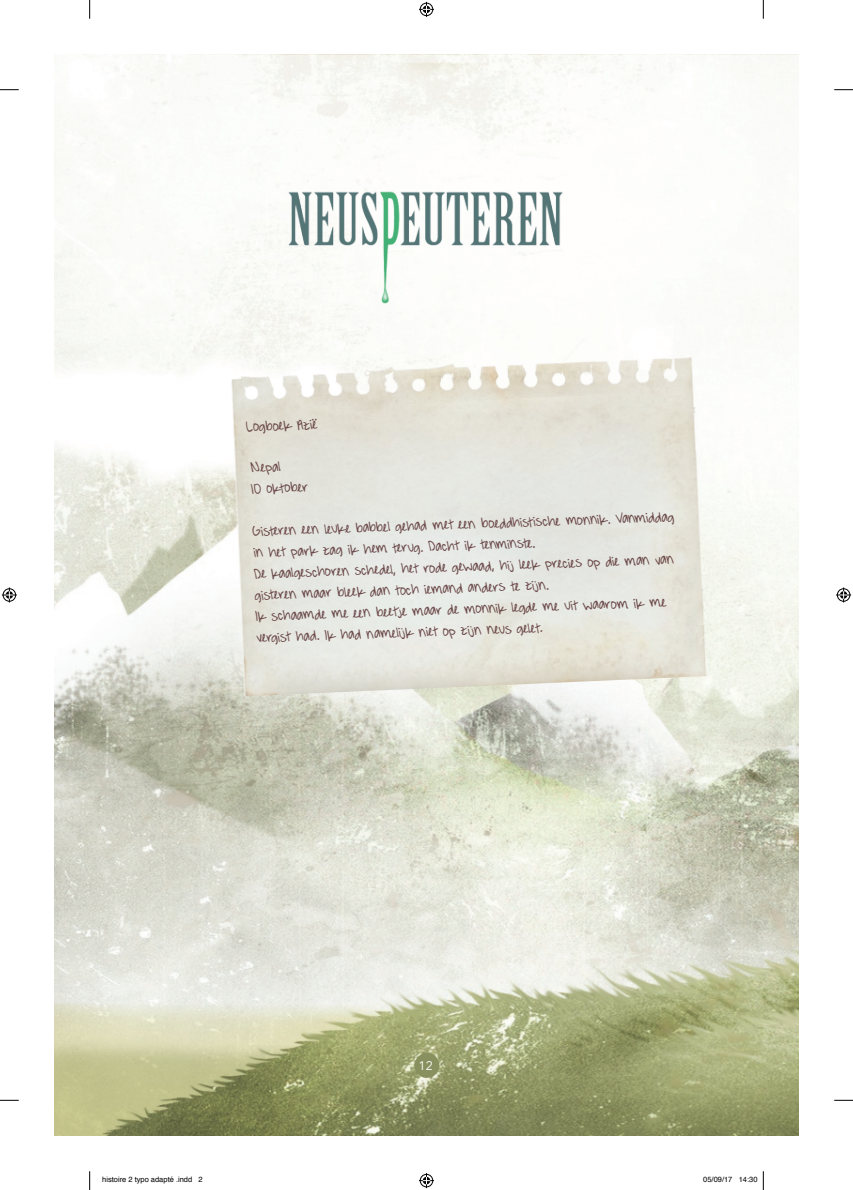
<style>
.page{position:relative;width:853px;height:1190px;background:#fff}
.page>*{position:absolute;margin:0;border:0;box-sizing:border-box;transform-origin:0 0}
.t1{font:17.5px/21.2px "A Hundred Miles";color:#6d4b4b}
.t2{font:12.5px "Avenir Next";color:#fff}
.t3{font:7.5px "Helvetica";color:#000}
</style>
<div class="page">
<img style="left:54px;top:54px;width:744px;height:1081px">
<img style="left:145px;top:313px;width:614px;height:386px">
<img style="left:288px;top:150px;width:278px;height:201px">
<img style="left:763px;top:233px;width:35px;height:442px">
<div style="left:414px;top:1052px;width:25px;height:25px;background:#88905f;border-radius:50%"></div>
<svg style="left:0;top:89px;width:19px;height:1px"></svg>
<svg style="left:834px;top:89px;width:18px;height:1px"></svg>
<svg style="left:0;top:1099px;width:19px;height:1px"></svg>
<svg style="left:834px;top:1099px;width:18px;height:1px"></svg>
<svg style="left:89px;top:0;width:1px;height:19px"></svg>
<svg style="left:89px;top:1171px;width:1px;height:18px"></svg>
<svg style="left:762px;top:0;width:2px;height:19px"></svg>
<svg style="left:419px;top:2px;width:15px;height:15px"></svg>
<svg style="left:419px;top:1173px;width:15px;height:14px"></svg>
<svg style="left:2px;top:587px;width:15px;height:15px"></svg>
<svg style="left:836px;top:587px;width:15px;height:15px"></svg>
<svg style="left:762px;top:1171px;width:2px;height:18px"></svg>
<p class="t1" style="left:245px;top:416px;width:72px;rotate:-2deg">Logboek Azië</p>
<p class="t1" style="left:250px;top:456px;width:59px;rotate:-2deg">Nepal<br>10 oktober</p>
<p class="t1" style="left:252px;top:520px;width:423px;rotate:-2deg">Gisteren een leuke babbel gehad met een boeddhistische monnik. Vanmiddag in het park zag ik hem terug. Dacht ik tenminste.<br>De kaalgeschoren schedel, het rode gewaad, hij leek precies op die man van gisteren maar bleek dan toch iemand anders te zijn.<br>Ik schaamde me een beetje maar de monnik legde me uit waarom ik me vergist had. Ik had namelijk niet op zijn neus gelet.</p>
<p class="t2" style="left:418px;top:1054px;width:16px">12</p>
<p class="t3" style="left:102px;top:1173px;width:102px">histoire 2 typo adapté .indd 2</p>
<p class="t3" style="left:703px;top:1173px;width:56px">05/09/17 14:30</p>
</div>
